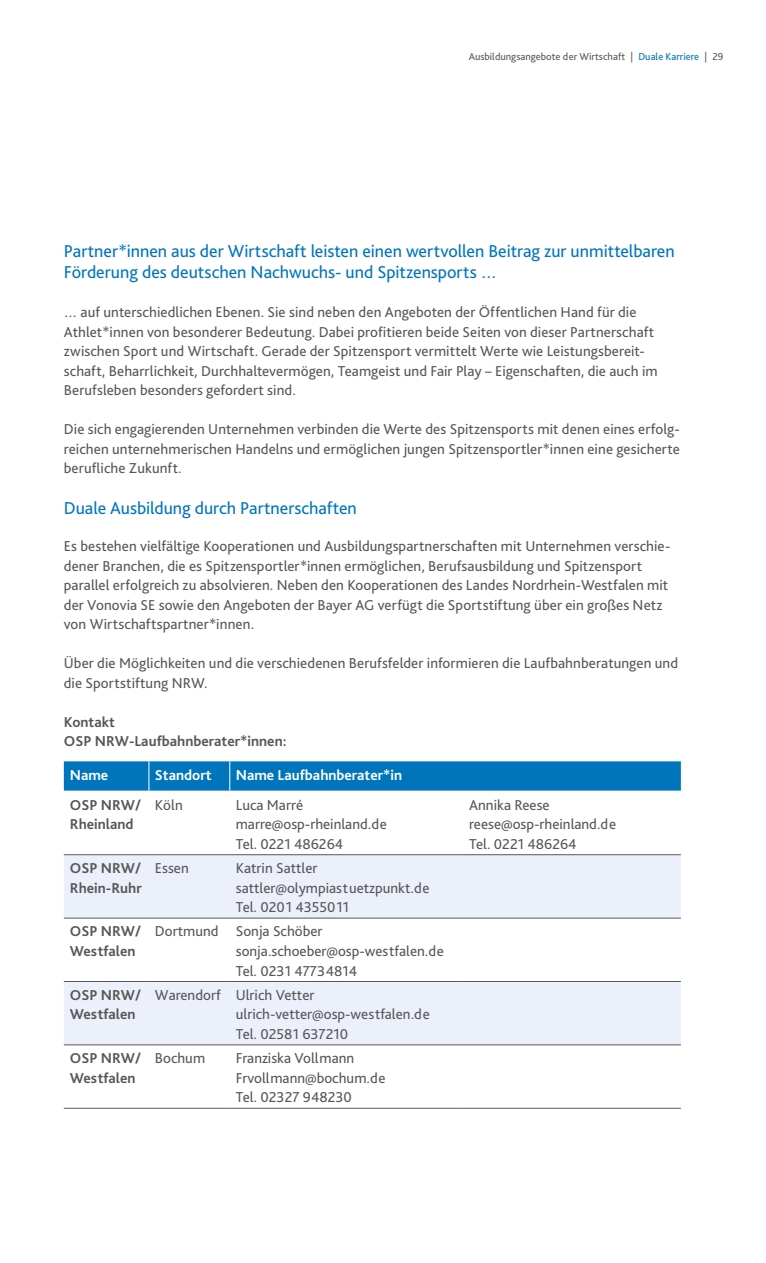
<style>
.page{position:relative;width:766px;height:1263px;background:#fff}
.page>*{position:absolute;margin:0;border:0;box-sizing:border-box;transform-origin:0 0}
.t1{font:18px/21px "Bliss Pro";letter-spacing:-.005em;color:#0075bc}
.t2{font:15px/19.5px "Bliss Pro";letter-spacing:.005em;color:#575756}
.t3{font:700 15px/19.5px "Bliss Pro";color:#575756}
.t4{font:700 15px "Bliss Pro";color:#fff}
.t5{font:10.5px "Bliss Pro";color:#575756}
.s1{color:#0075bc}
</style>
<div class="page">
<svg style="left:64px;top:761px;width:616px;height:30px;background:#0678bd"></svg>
<svg style="left:64px;top:855px;width:616px;height:189px;fill:#ecf0fa"></svg>
<hr style="left:148px;top:761px;width:1px;height:30px;background:#fff">
<hr style="left:229px;top:761px;width:1px;height:30px;background:#fff">
<hr style="left:64px;top:1108px;width:85px;height:1px;background:#575756">
<hr style="left:149px;top:1108px;width:81px;height:1px;background:#575756">
<hr style="left:230px;top:1108px;width:233px;height:1px;background:#575756">
<hr style="left:463px;top:1108px;width:217px;height:1px;background:#575756">
<hr style="left:64px;top:854px;width:85px;height:1px;background:#575756">
<hr style="left:149px;top:854px;width:81px;height:1px;background:#575756">
<hr style="left:230px;top:854px;width:233px;height:1px;background:#575756">
<hr style="left:463px;top:854px;width:217px;height:1px;background:#575756">
<hr style="left:64px;top:918px;width:85px;height:1px;background:#575756">
<hr style="left:149px;top:918px;width:81px;height:1px;background:#575756">
<hr style="left:230px;top:918px;width:233px;height:1px;background:#575756">
<hr style="left:463px;top:918px;width:217px;height:1px;background:#575756">
<hr style="left:64px;top:981px;width:85px;height:1px;background:#575756">
<hr style="left:149px;top:981px;width:81px;height:1px;background:#575756">
<hr style="left:230px;top:981px;width:233px;height:1px;background:#575756">
<hr style="left:463px;top:981px;width:217px;height:1px;background:#575756">
<hr style="left:64px;top:1044px;width:85px;height:1px;background:#575756">
<hr style="left:149px;top:1044px;width:81px;height:1px;background:#575756">
<hr style="left:230px;top:1044px;width:233px;height:1px;background:#575756">
<hr style="left:463px;top:1044px;width:217px;height:1px;background:#575756">
<p class="t5" style="left:468px;top:50px;width:256px">Ausbildungsangebote der Wirtschaft | <span class="s1">Duale Karriere</span> | 29</p>
<p class="t1" style="left:64px;top:240px;width:612px">Partner*innen aus der Wirtschaft leisten einen wertvollen Beitrag zur unmittelbaren<br>Förderung des deutschen Nachwuchs- und Spitzensports …</p>
<p class="t2" style="left:64px;top:302px;width:595px">… auf unterschiedlichen Ebenen. Sie sind neben den Angeboten der Öffentlichen Hand für die Athlet*innen von besonderer Bedeutung. Dabei profitieren beide Seiten von dieser Partnerschaft zwischen Sport und Wirtschaft. Gerade der Spitzensport vermittelt Werte wie Leistungsbereit&shy;schaft, Beharrlichkeit, Durchhaltevermögen, Teamgeist und Fair Play – Eigenschaften, die auch im Berufsleben besonders gefordert sind.</p>
<p class="t2" style="left:64px;top:419px;width:617px;text-align:justify">Die sich engagierenden Unternehmen verbinden die Werte des Spitzensports mit denen eines erfolg&shy;reichen unternehmerischen Handelns und ermöglichen jungen Spitzensportler*innen eine gesicherte berufliche Zukunft.</p>
<p class="t1" style="left:64px;top:497px;width:294px">Duale Ausbildung durch Partnerschaften</p>
<p class="t2" style="left:64px;top:536px;width:608px">Es bestehen vielfältige Kooperationen und Ausbildungspartnerschaften mit Unternehmen verschie&shy;dener Branchen, die es Spitzensportler*innen ermöglichen, Berufsausbildung und Spitzensport parallel erfolgreich zu absolvieren. Neben den Kooperationen des Landes Nordrhein-Westfalen mit der Vonovia SE sowie den Angeboten der Bayer AG verfügt die Sportstiftung über ein großes Netz von Wirtschaftspartner*innen.</p>
<p class="t2" style="left:64px;top:653px;width:615px">Über die Möglichkeiten und die verschiedenen Berufsfelder informieren die Laufbahnberatungen und die Sportstiftung NRW.</p>
<p class="t3" style="left:64px;top:712px;width:224px">Kontakt<br>OSP NRW-Laufbahnberater*innen:</p>
<p class="t4" style="left:70px;top:766px;width:40px">Name</p>
<p class="t4" style="left:155px;top:766px;width:58px">Standort</p>
<p class="t4" style="left:236px;top:766px;width:168px">Name Laufbahnberater*in</p>
<p class="t3" style="left:70px;top:795px;width:73px">OSP NRW/<br>Rheinland</p>
<p class="t2" style="left:155px;top:795px;width:29px">Köln</p>
<p class="t2" style="left:236px;top:795px;width:153px">Luca Marré marre@osp-rheinland.de<br>Tel. 0221 486264</p>
<p class="t2" style="left:469px;top:795px;width:148px">Annika Reese reese@osp-rheinland.de<br>Tel. 0221 486264</p>
<p class="t3" style="left:70px;top:858px;width:73px">OSP NRW/<br>Rhein-Ruhr</p>
<p class="t2" style="left:155px;top:858px;width:35px">Essen</p>
<p class="t2" style="left:236px;top:858px;width:195px">Katrin Sattler sattler@olympiastuetzpunkt.de<br>Tel. 0201 4355011</p>
<p class="t3" style="left:70px;top:921px;width:73px">OSP NRW/<br>Westfalen</p>
<p class="t2" style="left:236px;top:921px;width:210px;text-indent:-81px">Dortmund Sonja Schöber sonja.schoeber@osp-westfalen.de<br>Tel. 0231 47734814</p>
<p class="t3" style="left:70px;top:985px;width:73px">OSP NRW/<br>Westfalen</p>
<p class="t2" style="left:236px;top:985px;width:195px;text-indent:-81px">Warendorf Ulrich Vetter ulrich-vetter@osp-westfalen.de<br>Tel. 02581 637210</p>
<p class="t3" style="left:70px;top:1048px;width:73px">OSP NRW/<br>Westfalen</p>
<p class="t2" style="left:155px;top:1048px;width:52px">Bochum</p>
<p class="t2" style="left:236px;top:1048px;width:151px">Franziska Vollmann<br>Frvollmann@bochum.de<br>Tel. 02327 948230</p>
</div>
